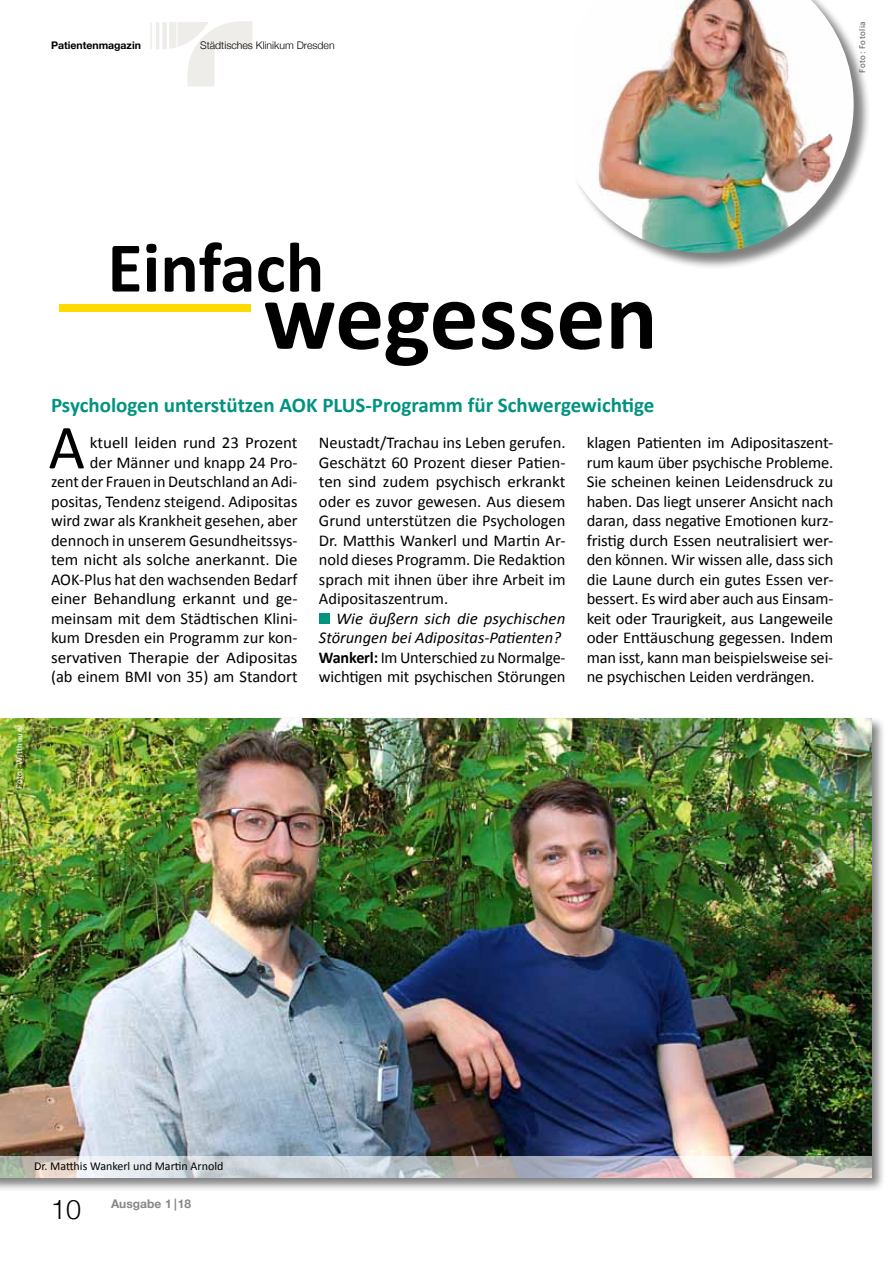
<style>
.page{position:relative;width:893px;height:1263px;background:#fff}
.page>*{position:absolute;margin:0;border:0;box-sizing:border-box;transform-origin:0 0}
.t1{font:700 97.5px "Calibri";color:#000}
.t2{font:700 72px "Calibri";color:#000}
.t3{font:63px "Calibri";color:#000}
.t4{font:300 27px "Helvetica Neue";color:#000}
.t5{font:700 21px "Calibri";color:#009380}
.t6{font:16.5px/19.5px "Calibri";color:#000;text-align:justify}
.t7{font:italic 16.5px/19.5px "Calibri";color:#000}
.t8{font:12px "Calibri";color:#000}
.t9{font:700 12px "Helvetica Neue";color:#868786}
.t10{font:300 10.5px "Helvetica Neue";color:#000}
.t11{font:700 10.5px "Helvetica Neue";color:#000}
.t12{font:9px "Calibri";letter-spacing:.05em;color:#fff}
.t13{font:9px "Calibri";letter-spacing:.05em;color:#565655}
.s1{font-weight:700;font-style:normal}
.s2{font-style:normal}
</style>
<div class="page">
<svg style="left:150px;top:21px;width:102px;height:65px"></svg>
<div style="left:319px;top:613px;width:11px;height:11px;background:#009380"></div>
<div style="left:60px;top:304px;width:191px;height:7px;background:#ffda00"></div>
<div style="left:0;top:716px;width:886px;height:476px;background:#000;opacity:.5"></div>
<img style="left:0;top:719px;width:872px;height:438px">
<svg style="left:0;top:1157px;width:872px;height:21px;background:#cbcacc"></svg>
<div style="left:574px;top:0;width:296px;height:270px;background:#000;opacity:.5"></div>
<img style="left:574px;top:0;width:280px;height:253px">
<p class="t11" style="left:51px;top:37px;width:92px">Patientenmagazin</p>
<p class="t10" style="left:200px;top:37px;width:136px">Städtisches Klinikum Dresden</p>
<p class="t13" style="left:857px;top:73px;width:53px;rotate:-90deg">Foto: Fotolia</p>
<p class="t12" style="left:14px;top:789px;width:66px;rotate:-90deg">Foto: Witthauer</p>
<h2 class="t2" style="left:107px;top:223px;width:219px">Einfach</h2>
<h1 class="t1" style="left:263px;top:256px;width:396px">wegessen</h1>
<p class="t5" style="left:51px;top:392px;width:605px">Psychologen unterstützen AOK PLUS-Programm für Schwergewichtige</p>
<h3 class="t3" style="left:48px;top:408px;width:38px">A</h3>
<p class="t6" style="left:51px;top:432px;width:248px;text-align:right">ktuell leiden rund 23 Prozent<br>der Männer und knapp 24 Pro-<br>zent der Frauen in Deutschland an Adi&shy;positas, Tendenz steigend. Adipositas wird zwar als Krankheit gesehen, aber dennoch in unserem Gesundheitssys&shy;tem nicht als solche anerkannt. Die AOK-Plus hat den wachsenden Bedarf einer Behandlung erkannt und ge&shy;meinsam mit dem Städtischen Klini&shy;kum Dresden ein Programm zur kon&shy;servativen Therapie der Adipositas (ab einem BMI von 35) am Standort</p>
<p class="t6" style="left:319px;top:432px;width:248px">Neustadt/Trachau ins Leben gerufen.<br>Geschätzt 60 Prozent dieser Patien&shy;ten sind zudem psychisch erkrankt oder es zuvor gewesen. Aus diesem Grund unterstützen die Psychologen Dr. Matthis Wankerl und Martin Ar&shy;nold dieses Programm. Die Redaktion sprach mit ihnen über ihre Arbeit im Adipositaszentrum.</p>
<p class="t7" style="left:319px;top:608px;width:248px;text-indent:17px">Wie äußern sich die psychischen Störungen bei Adipositas-Patienten?<br><span class="s1">Wankerl:</span> <span class="s2">Im Unterschied zu Normalge&shy;wichtigen mit psychischen Störungen</span></p>
<p class="t6" style="left:587px;top:432px;width:248px">klagen Patienten im Adipositaszent&shy;rum kaum über psychische Probleme.<br>Sie scheinen keinen Leidensdruck zu haben. Das liegt unserer Ansicht nach daran, dass negative Emotionen kurz&shy;fristig durch Essen neutralisiert wer&shy;den können. Wir wissen alle, dass sich die Laune durch ein gutes Essen ver&shy;bessert. Es wird aber auch aus Einsam&shy;keit oder Traurigkeit, aus Langeweile oder Enttäuschung gegessen. Indem man isst, kann man beispielsweise sei&shy;ne psychischen Leiden verdrängen.</p>
<p class="t8" style="left:34px;top:1159px;width:191px">Dr. Matthis Wankerl und Martin Arnold</p>
<h3 class="t4" style="left:51px;top:1187px;width:32px">10</h3>
<p class="t9" style="left:111px;top:1195px;width:82px">Ausgabe 1 |18</p>
</div>
